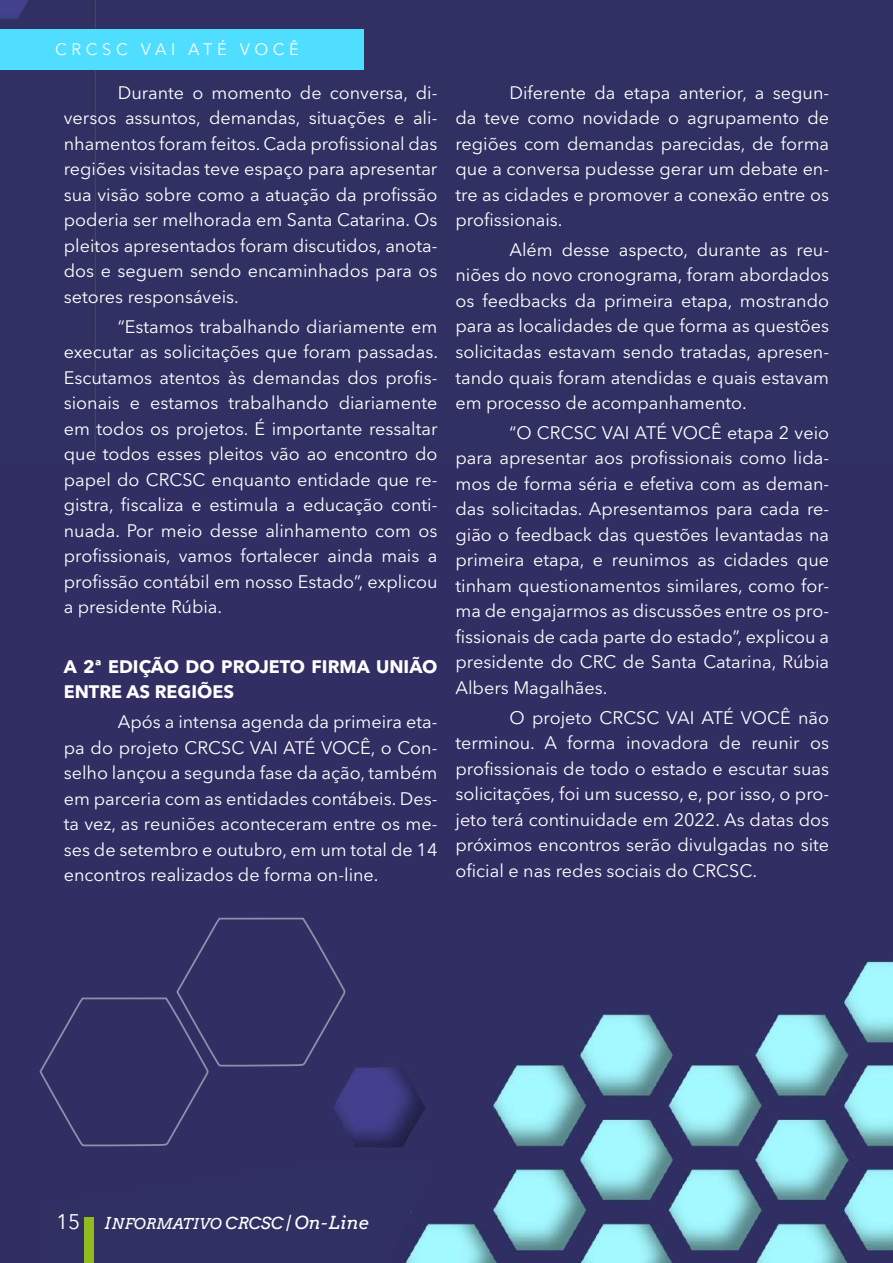
<style>
.page{position:relative;width:893px;height:1263px;background:#303063}
.page>*{position:absolute;margin:0;border:0;box-sizing:border-box;transform-origin:0 0}
.t1{font:18px/25.5px "Avenir Next LT Pro";color:#fff;text-align:justify}
.t2{font:700 18px/25.5px "Avenir Next LT Pro";color:#fff}
.t3{font:16.5px "Avenir Next LT Pro";letter-spacing:.28em;color:#fff}
.t4{font:italic 15px "Arvo";color:#fff}
.s1{font-family:"Avenir Next LT Pro";font-style:normal;font-size:21px}
.s2{font-size:16.5px}
.s3{font-size:18px}
</style>
<div class="page">
<img style="left:0;top:0;width:96px;height:462px">
<img style="left:346px;top:959px;width:547px;height:304px">
<svg style="left:346px;top:1160px;width:88px;height:103px"></svg>
<svg style="left:39px;top:917px;width:307px;height:230px"></svg>
<div style="left:84px;top:1217px;width:10px;height:46px;background:#90ba1e"></div>
<div style="left:0;top:29px;width:364px;height:41px;background:#4fdeff"></div>
<p class="t3" style="left:55px;top:39px;width:245px">CRCSC VAI ATÉ VOCÊ</p>
<p class="t1" style="left:64px;top:80px;width:375px;text-indent:54px">Durante o momento de conversa, di&shy;versos assuntos, demandas, situações e ali&shy;nhamentos foram feitos. Cada profissional das regiões visitadas teve espaço para apresentar sua visão sobre como a atuação da profissão poderia ser melhorada em Santa Catarina. Os pleitos apresentados foram discutidos, anota&shy;dos e seguem sendo encaminhados para os setores responsáveis.</p>
<p class="t1" style="left:64px;top:314px;width:376px;text-indent:54px">“Estamos trabalhando diariamente em executar as solicitações que foram passadas.<br>Escutamos atentos às demandas dos profis&shy;sionais e estamos trabalhando diariamente em todos os projetos. É importante ressaltar que todos esses pleitos vão ao encontro do papel do CRCSC enquanto entidade que re&shy;gistra, fiscaliza e estimula a educação conti&shy;nuada. Por meio desse alinhamento com os profissionais, vamos fortalecer ainda mais a profissão contábil em nosso Estado”, explicou a presidente Rúbia.</p>
<p class="t2" style="left:64px;top:653px;width:375px">A 2ª EDIÇÃO DO PROJETO FIRMA UNIÃO<br>ENTRE AS REGIÕES</p>
<p class="t1" style="left:64px;top:709px;width:375px;text-indent:54px">Após a intensa agenda da primeira eta&shy;pa do projeto CRCSC VAI ATÉ VOCÊ, o Con&shy;selho lançou a segunda fase da ação, também em parceria com as entidades contábeis. Des&shy;ta vez, as reuniões aconteceram entre os me&shy;ses de setembro e outubro, em um total de 14 encontros realizados de forma on-line.</p>
<p class="t1" style="left:455px;top:80px;width:375px;text-indent:54px">Diferente da etapa anterior, a segun&shy;da teve como novidade o agrupamento de regiões com demandas parecidas, de forma que a conversa pudesse gerar um debate en&shy;tre as cidades e promover a conexão entre os profissionais.</p>
<p class="t1" style="left:455px;top:237px;width:375px;text-indent:54px">Além desse aspecto, durante as reu&shy;niões do novo cronograma, foram abordados os feedbacks da primeira etapa, mostrando para as localidades de que forma as questões solicitadas estavam sendo tratadas, apresen&shy;tando quais foram atendidas e quais estavam em processo de acompanhamento.</p>
<p class="t1" style="left:455px;top:420px;width:375px;text-indent:54px">“O CRCSC VAI ATÉ VOCÊ etapa 2 veio para apresentar aos profissionais como lida&shy;mos de forma séria e efetiva com as deman&shy;das solicitadas. Apresentamos para cada re&shy;gião o feedback das questões levantadas na primeira etapa, e reunimos as cidades que tinham questionamentos similares, como for&shy;ma de engajarmos as discussões entre os pro&shy;fissionais de cada parte do estado”, explicou a presidente do CRC de Santa Catarina, Rúbia Albers Magalhães.</p>
<p class="t1" style="left:455px;top:704px;width:375px;text-indent:54px">O projeto CRCSC VAI ATÉ VOCÊ não terminou. A forma inovadora de reunir os profissionais de todo o estado e escutar suas solicitações, foi um sucesso, e, por isso, o pro&shy;jeto terá continuidade em 2022. As datas dos próximos encontros serão divulgadas no site oficial e nas redes sociais do CRCSC.</p>
<p class="t4" style="left:56px;top:1214px;width:314px"><span class="s1">15</span> <span class="s2">I</span>NFORMATIVO <span class="s2">CRCSC |</span> <span class="s3">On-Line</span></p>
</div>
